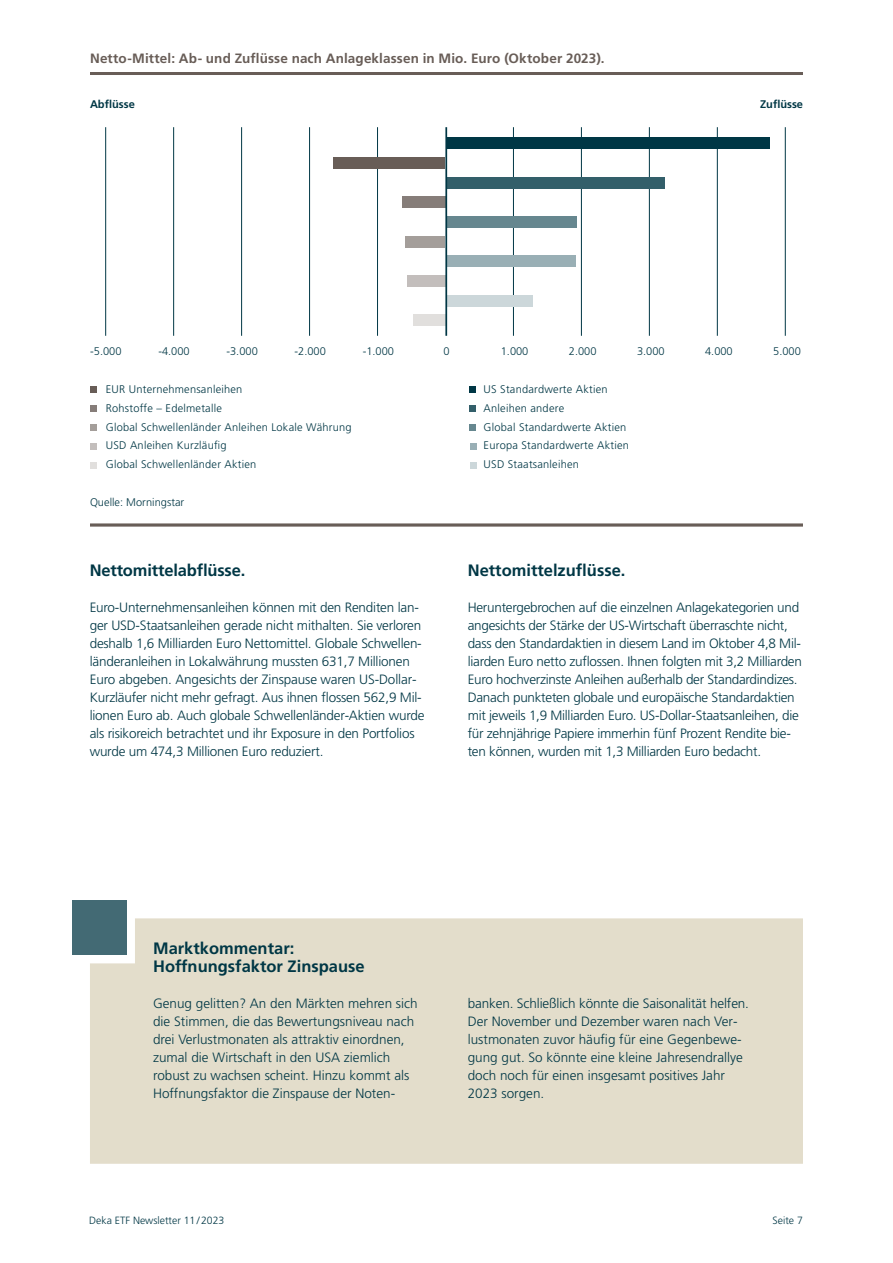
<style>
.page{position:relative;width:893px;height:1263px;background:#fff}
.page>*{position:absolute;margin:0;border:0;box-sizing:border-box;transform-origin:0 0}
.t1{font:700 16.5px/18px "Deka Frutiger OTPS";color:#003745}
.t2{font:300 13.5px/18px "Deka Frutiger OTPS";letter-spacing:-.015em;color:#003745}
.t3{font:700 13.5px "Deka Frutiger OTPS";letter-spacing:.01em;color:#685d57}
.t4{font:300 11.1px/18.9px "Deka Frutiger OTPS";letter-spacing:.02em;color:#003745}
.t5{font:300 11.1px "Deka Frutiger OTPS";color:#003745}
.t6{font:700 11.1px "Deka Frutiger OTPS";color:#003745}
.t7{font:300 10.5px "Deka Frutiger OTPS";color:#003745}
</style>
<div class="page">
<hr style="left:90px;top:72px;width:713px;height:3px;background:#685d57">
<svg style="left:90px;top:523px;width:713px;height:4px;background:#877e7a"></svg>
<div style="left:469px;top:386px;width:7px;height:7px;background:#003745"></div>
<div style="left:469px;top:405px;width:7px;height:6px;background:#335f6a"></div>
<div style="left:469px;top:424px;width:7px;height:6px;background:#66878f"></div>
<svg style="left:470px;top:443px;width:6px;height:6px"></svg>
<svg style="left:470px;top:462px;width:6px;height:6px"></svg>
<hr style="left:717px;top:127px;width:1px;height:209px;background:#003745">
<hr style="left:785px;top:127px;width:1px;height:209px;background:#003745">
<hr style="left:581px;top:127px;width:1px;height:209px;background:#003745">
<hr style="left:649px;top:127px;width:1px;height:209px;background:#003745">
<hr style="left:513px;top:127px;width:1px;height:209px;background:#003745">
<div style="left:447px;top:137px;width:322px;height:12px;background:#003745"></div>
<div style="left:447px;top:177px;width:218px;height:11px;background:#335f6a"></div>
<div style="left:447px;top:216px;width:129px;height:12px;background:#66878f"></div>
<div style="left:447px;top:256px;width:128px;height:11px;background:#99afb5"></div>
<div style="left:447px;top:295px;width:85px;height:11px;background:#ccd7da"></div>
<div style="left:90px;top:386px;width:7px;height:7px;background:#685d57"></div>
<div style="left:90px;top:405px;width:7px;height:6px;background:#867d79"></div>
<div style="left:90px;top:424px;width:7px;height:6px;background:#a49e9a"></div>
<div style="left:90px;top:443px;width:7px;height:6px;background:#c3bebc"></div>
<div style="left:90px;top:462px;width:7px;height:6px;background:#e1dfdd"></div>
<hr style="left:105px;top:127px;width:1px;height:209px;background:#003745">
<hr style="left:241px;top:127px;width:1px;height:209px;background:#003745">
<hr style="left:309px;top:127px;width:1px;height:209px;background:#003745">
<hr style="left:173px;top:127px;width:1px;height:209px;background:#003745">
<hr style="left:377px;top:127px;width:1px;height:209px;background:#003745">
<div style="left:334px;top:157px;width:111px;height:11px;background:#685d57"></div>
<div style="left:402px;top:197px;width:43px;height:11px;background:#867d79"></div>
<div style="left:405px;top:236px;width:40px;height:11px;background:#a49e9a"></div>
<div style="left:407px;top:275px;width:38px;height:12px;background:#c3bebc"></div>
<div style="left:413px;top:314px;width:32px;height:12px;background:#e1dfdd"></div>
<hr style="left:445px;top:127px;width:2px;height:209px;background:#003745">
<div style="left:72px;top:901px;width:54px;height:54px;background:#436a74"></div>
<div style="left:90px;top:918px;width:713px;height:246px;background:#e3ddcb"></div>
<p class="t3" style="left:90px;top:50px;width:516px">Netto-Mittel: Ab- und Zuflüsse nach Anlageklassen in Mio. Euro (Oktober 2023).</p>
<p class="t6" style="left:90px;top:97px;width:46px">Abflüsse</p>
<p class="t6" style="left:760px;top:97px;width:45px">Zuflüsse</p>
<p class="t4" style="left:90px;top:341px;width:33px">-5.000</p>
<p class="t4" style="left:158px;top:341px;width:33px">-4.000</p>
<p class="t4" style="left:226px;top:341px;width:33px">-3.000</p>
<p class="t4" style="left:295px;top:341px;width:33px">-2.000</p>
<p class="t4" style="left:363px;top:341px;width:33px">-1.000</p>
<p class="t4" style="left:106px;top:379px;width:247px">EUR Unternehmensanleihen<br>Rohstoffe – Edelmetalle<br>Global Schwellenländer Anleihen Lokale Währung<br>USD Anleihen Kurzläufig<br>Global Schwellenländer Aktien</p>
<p class="t4" style="left:484px;top:379px;width:147px">US Standardwerte Aktien<br>Anleihen andere<br>Global Standardwerte Aktien<br>Europa Standardwerte Aktien<br>USD Staatsanleihen</p>
<p class="t4" style="left:443px;top:341px;width:8px">0</p>
<p class="t4" style="left:501px;top:341px;width:29px">1.000</p>
<p class="t4" style="left:569px;top:341px;width:29px">2.000</p>
<p class="t4" style="left:637px;top:341px;width:29px">3.000</p>
<p class="t4" style="left:705px;top:341px;width:29px">4.000</p>
<p class="t4" style="left:773px;top:341px;width:29px">5.000</p>
<p class="t5" style="left:90px;top:495px;width:96px">Quelle: Morningstar</p>
<p class="t1" style="left:90px;top:561px;width:157px">Nettomittelabflüsse.</p>
<p class="t2" style="left:90px;top:598px;width:336px">Euro-Unternehmensanleihen können mit den Renditen lan&shy;ger USD-Staatsanleihen gerade nicht mithalten. Sie verloren deshalb 1,6 Milliarden Euro Nettomittel. Globale Schwellen&shy;länderanleihen in Lokalwährung mussten 631,7 Millionen Euro abgeben. Angesichts der Zinspause waren US-Dollar-Kurzläufer nicht mehr gefragt. Aus ihnen flossen 562,9 Mil&shy;lionen Euro ab. Auch globale Schwellenländer-Aktien wurde als risikoreich betrachtet und ihr Exposure in den Portfolios wurde um 474,3 Millionen Euro reduziert.</p>
<p class="t1" style="left:468px;top:561px;width:159px">Nettomittelzuflüsse.</p>
<p class="t2" style="left:468px;top:598px;width:336px">Heruntergebrochen auf die einzelnen Anlagekategorien und angesichts der Stärke der US-Wirtschaft überraschte nicht, dass den Standardaktien in diesem Land im Oktober 4,8 Mil&shy;liarden Euro netto zuflossen. Ihnen folgten mit 3,2 Milliarden Euro hochverzinste Anleihen außerhalb der Standardindizes.<br>Danach punkteten globale und europäische Standardaktien mit jeweils 1,9 Milliarden Euro. US-Dollar-Staatsanleihen, die für zehnjährige Papiere immerhin fünf Prozent Rendite bie&shy;ten können, wurden mit 1,3 Milliarden Euro bedacht.</p>
<p class="t1" style="left:153px;top:939px;width:213px">Marktkommentar:<br>Hoffnungsfaktor Zinspause</p>
<p class="t2" style="left:153px;top:994px;width:266px">Genug gelitten? An den Märkten mehren sich die Stimmen, die das Bewertungsniveau nach drei Verlustmonaten als attraktiv einordnen, zumal die Wirtschaft in den USA ziemlich robust zu wachsen scheint. Hinzu kommt als Hoffnungsfaktor die Zinspause der Noten-</p>
<p class="t2" style="left:468px;top:994px;width:283px">banken. Schließlich könnte die Saisonalität helfen.<br>Der November und Dezember waren nach Ver&shy;lustmonaten zuvor häufig für eine Gegenbewe&shy;gung gut. So könnte eine kleine Jahresendrallye doch noch für einen insgesamt positives Jahr 2023 sorgen.</p>
<p class="t7" style="left:89px;top:1214px;width:137px">Deka ETF Newsletter 11/2023</p>
<p class="t7" style="left:773px;top:1214px;width:32px">Seite 7</p>
</div>
